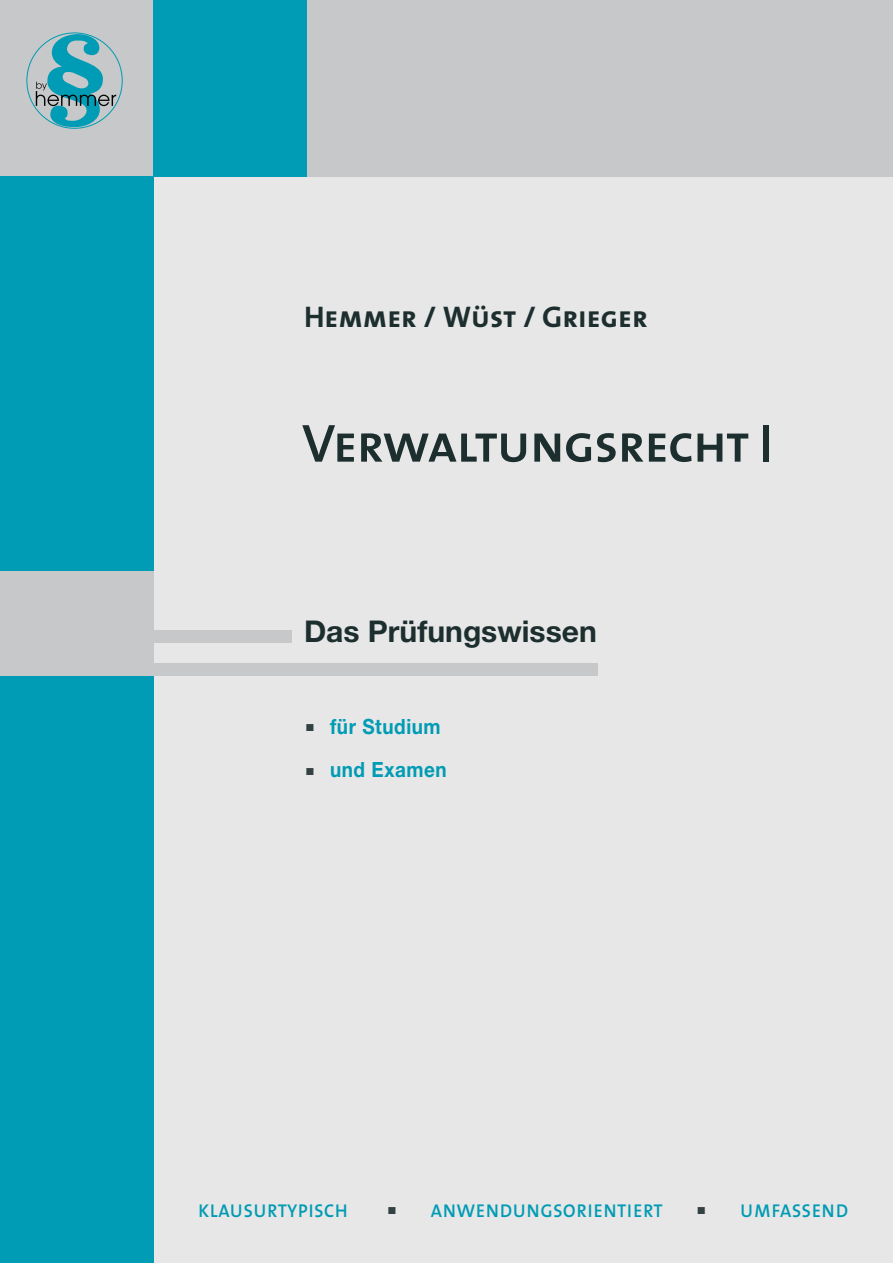
<style>
.page{position:relative;width:893px;height:1263px;background:#fff}
.page>*{position:absolute;margin:0;border:0;box-sizing:border-box;transform-origin:0 0}
.t1{font:54px "The Mix Semi Bold Caps";letter-spacing:-.02em;color:#1d2e2f}
.t2{font:700 45px "Helvetica Neue LT";color:#344142}
.t3{font:30px "The Mix Bold Caps";color:#1d2e2f}
.t4{font:700 30px "Helvetica Neue LT";color:#1d2e2f}
.t5{font:24.15px "The Mix Caps";color:#009bb4;scale:.9 1}
.t6{font:700 21px/43.7px "Helvetica Neue LT";letter-spacing:.03em;color:#009bb4;scale:.9 1}
.s1{font-size:45px;color:#344142}
</style>
<div class="page">
<div style="left:153px;top:176px;width:740px;height:1087px;background:#e6e7e6"></div>
<div style="left:0;top:0;width:893px;height:176px;background:#c6c8c9"></div>
<div style="left:153px;top:0;width:153px;height:176px;background:#009bb4"></div>
<div style="left:0;top:176px;width:153px;height:1087px;background:#009bb4"></div>
<div style="left:137px;top:663px;width:461px;height:13px;background:#c6c8c9"></div>
<div style="left:131px;top:630px;width:161px;height:13px;background:#c6c8c9"></div>
<div style="left:0;top:571px;width:153px;height:105px;background:#c6c8c9"></div>
<svg style="left:36px;top:34px;width:80px;height:93px"></svg>
<p class="t3" style="left:304px;top:291px;width:345px">Hemmer / Wüst / Grieger</p>
<h1 class="t1" style="left:302px;top:398px;width:473px">Verwaltungsrecht I</h1>
<p class="t4" style="left:304px;top:613px;width:294px">Das Prüfungswissen</p>
<p class="t6" style="left:304px;top:704px;width:161px"><span class="s1">.</span> für Studium <span class="s1">.</span> und Examen</p>
<p class="t5" style="left:198px;top:1188px;width:169px">klausurtypisch</p>
<p class="t5" style="left:431px;top:1188px;width:260px">anwendungsorientiert</p>
<p class="t5" style="left:740px;top:1188px;width:122px">umfassend</p>
<h2 class="t2" style="left:386px;top:1170px;width:14px">.</h2>
<h2 class="t2" style="left:695px;top:1170px;width:14px">.</h2>
</div>
